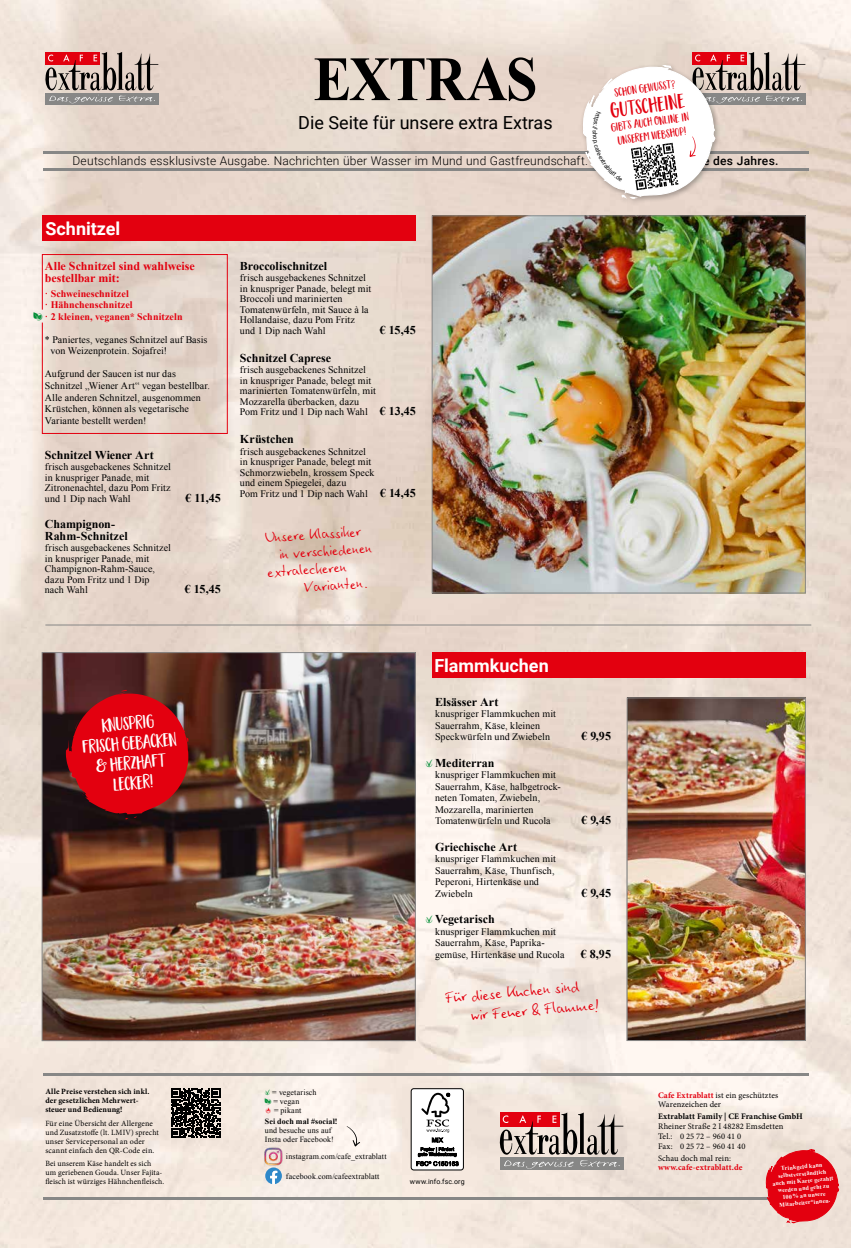
<style>
.page{position:relative;width:851px;height:1248px;background:#fff}
.page>*{position:absolute;margin:0;border:0;box-sizing:border-box;transform-origin:0 0}
.t1{font:700 63px "Times New Roman";letter-spacing:-.03em;color:#000;scale:.9 1}
.t2{font:19.5px "Garden Grown Caps";color:#e3000f}
.t3{font:18px "Roboto";color:#000}
.t4{font:700 18px "Roboto";color:#fff}
.t5{font:17.7px/19.9px "Garden Grown Caps";color:#fff;text-align:center}
.t6{font:17.6px/19.8px "Ego Std";color:#e3000f}
.t7{font:16.5px "Ego Std";color:#e3000f}
.t8{font:700 12px/12px "Times New Roman";letter-spacing:-.005em;color:#000}
.t9{font:300 12px "Roboto";letter-spacing:.015em;color:#000}
.t10{font:700 12px/12px "Times New Roman";color:#e3000f}
.t11{font:11px/14px "Garden Grown Caps";color:#e3000f;text-align:center}
.t12{font:10px/10.5px "Times New Roman";letter-spacing:.01em;color:#000}
.t13{font:700 10px "Times New Roman";letter-spacing:.005em;color:#e3000f}
.t14{font:8.5px/10px "Minion Pro";letter-spacing:.01em;color:#000}
.t15{font:700 8.5px "Minion Pro";letter-spacing:.015em;color:#000}
.t16{font:700 8.5px "Minion Pro";letter-spacing:.02em;color:#e3000f}
.t17{font:8px/9px "Minion Pro";letter-spacing:.015em;color:#000}
.t18{font:8px/9px "Times New Roman";letter-spacing:.015em;color:#000}
.t19{font:700 8px/9px "Minion Pro";letter-spacing:.01em;color:#000}
.t20{font:700 8px "Times New Roman";letter-spacing:.015em;color:#000}
.t21{font:7px "Roboto";letter-spacing:.02em;color:#000}
.t22{font:700 6px/7.2px "Times New Roman";color:#fff;text-align:center}
.s1{font-weight:500}
.s2{font-family:"Celona Pikto Extrablatt";font-weight:400;font-size:11px;color:#008d35}
.s3{font-weight:700;font-size:12px}
.s4{font-family:"Celona Pikto Extrablatt";color:#008d35}
.s5{font-family:"Celona Pikto Extrablatt";color:#e3000f}
.s6{font-weight:700;color:#e3000f}
</style>
<div class="page">
<img style="left:0;top:0;width:850px;height:1247px">
<hr style="left:45px;top:624px;width:766px;height:1px;background:#878786">
<hr style="left:43px;top:1196px;width:765px;height:2px;background:#878786">
<hr style="left:43px;top:1073px;width:765px;height:2px;background:#878786">
<div style="left:45px;top:93px;width:113px;height:11px;background:#878786"></div>
<svg style="left:45px;top:52px;width:113px;height:51px"></svg>
<img style="left:434px;top:217px;width:369px;height:374px">
<div style="left:432px;top:215px;width:373px;height:378px;border:1px solid #878786"></div>
<div style="left:499px;top:1111px;width:60px;height:15px;background:#f3e6dc"></div>
<div style="left:499px;top:1157px;width:124px;height:12px;background:#878786"></div>
<svg style="left:499px;top:1112px;width:124px;height:56px"></svg>
<img style="left:44px;top:654px;width:369px;height:384px">
<div style="left:42px;top:652px;width:373px;height:388px;border:1px solid #888787"></div>
<div style="left:432px;top:652px;width:373px;height:26px;background:#e3000f"></div>
<img style="left:628px;top:699px;width:175px;height:339px">
<div style="left:626px;top:697px;width:179px;height:343px;border:1px solid #878786"></div>
<svg style="left:66px;top:689px;width:122px;height:131px;background:#b30b15"></svg>
<hr style="left:43px;top:168px;width:765px;height:2px;background:#878786">
<hr style="left:43px;top:152px;width:765px;height:2px;background:#878786">
<div style="left:579px;top:62px;width:142px;height:143px;background:#000;opacity:.3"></div>
<div style="left:411px;top:1088px;width:52px;height:81px;background:#fff;border-radius:3px"></div>
<div style="left:411px;top:1088px;width:52px;height:82px;border:1px solid #000;border-radius:3px"></div>
<svg style="left:416px;top:1092px;width:42px;height:73px"></svg>
<svg style="left:763px;top:1148px;width:76px;height:75px;background:#e53e46"></svg>
<svg style="left:265px;top:1168px;width:17px;height:15px"></svg>
<img style="left:265px;top:1143px;width:18px;height:25px">
<svg style="left:346px;top:1125px;width:14px;height:21px"></svg>
<div style="left:42px;top:215px;width:373px;height:26px;background:#e3000f"></div>
<svg style="left:41px;top:253px;width:187px;height:181px;background:#e2cec4"></svg>
<svg style="left:171px;top:1088px;width:49px;height:49px;background:#3e3b38"></svg>
<svg style="left:579px;top:52px;width:226px;height:147px"></svg>
<h1 class="t1" style="left:313px;top:35px;width:250px">EXTRAS</h1>
<h3 class="t3" style="left:298px;top:110px;width:256px">Die Seite für unsere extra Extras</h3>
<p class="t11" style="left:614px;top:86px;width:63px;rotate:-8deg">Schon gewusst?</p>
<h2 class="t2" style="left:609px;top:100px;width:76px;rotate:-8deg">Gutscheine</h2>
<p class="t11" style="left:610px;top:121px;width:80px;rotate:-8deg">gibt’s auch Online in unserem Webshop!</p>
<p class="t9" style="left:72px;top:153px;width:707px">Deutschlands essklusivste Ausgabe. Nachrichten über Wasser im Mund und Gastfreundschaft. | <span class="s1">Die beste Ausgabe des Jahres.</span></p>
<h3 class="t4" style="left:45px;top:216px;width:76px">Schnitzel</h3>
<p class="t10" style="left:45px;top:259px;width:151px">Alle Schnitzel sind wahlweise bestellbar mit:</p>
<p class="t13" style="left:45px;top:287px;width:85px">· Schweineschnitzel</p>
<p class="t13" style="left:45px;top:298px;width:89px">· Hähnchenschnitzel</p>
<p class="t13" style="left:34px;top:310px;width:151px"><span class="s2">V</span> · 2 kleinen, veganen* Schnitzeln</p>
<p class="t12" style="left:51px;top:334px;width:158px;line-height:11.5px;text-indent:-6px">* Paniertes, veganes Schnitzel auf Basis von Weizenprotein. Sojafrei!</p>
<p class="t12" style="left:45px;top:368px;width:166px;line-height:11.5px">Aufgrund der Saucen ist nur das Schnitzel „Wiener Art“ vegan bestellbar.<br>Alle anderen Schnitzel, ausgenommen Krüstchen, können als vegetarische Variante bestellt werden!</p>
<p class="t8" style="left:45px;top:448px;width:110px">Schnitzel Wiener Art</p>
<p class="t12" style="left:45px;top:461px;width:127px">frisch ausgebackenes Schnitzel in knuspriger Panade, mit<br>Zitronenachtel, dazu Pom Fritz und 1 Dip nach Wahl</p>
<p class="t8" style="left:185px;top:491px;width:37px">€ 11,45</p>
<p class="t8" style="left:45px;top:517px;width:84px">Champignon-<br>Rahm-Schnitzel</p>
<p class="t12" style="left:45px;top:542px;width:127px">frisch ausgebackenes Schnitzel in knuspriger Panade, mit<br>Champignon-Rahm-Sauce, dazu Pom Fritz und 1 Dip nach Wahl</p>
<p class="t8" style="left:185px;top:582px;width:37px">€ 15,45</p>
<p class="t8" style="left:240px;top:259px;width:89px">Broccolischnitzel</p>
<p class="t12" style="left:240px;top:272px;width:133px">frisch ausgebackenes Schnitzel in knuspriger Panade, belegt mit<br>Broccoli und marinierten<br>Tomatenwürfeln, mit Sauce à la<br>Hollandaise, dazu Pom Fritz und 1 Dip nach Wahl</p>
<p class="t8" style="left:380px;top:323px;width:37px">€ 15,45</p>
<p class="t8" style="left:240px;top:351px;width:93px">Schnitzel Caprese</p>
<p class="t12" style="left:240px;top:364px;width:177px">frisch ausgebackenes Schnitzel<br>in knuspriger Panade, belegt mit marinierten Tomatenwürfeln, mit<br>Mozzarella überbacken, dazu<br>Pom Fritz und 1 Dip nach Wahl <span class="s3">€ 13,45</span></p>
<p class="t8" style="left:240px;top:433px;width:55px">Krüstchen</p>
<p class="t12" style="left:240px;top:446px;width:177px">frisch ausgebackenes Schnitzel<br>in knuspriger Panade, belegt mit<br>Schmorzwiebeln, krossem Speck<br>und einem Spiegelei, dazu<br>Pom Fritz und 1 Dip nach Wahl <span class="s3">€ 14,45</span></p>
<h3 class="t7" style="left:264px;top:527px;width:98px;rotate:-4deg">Unsere Klassiker</h3>
<h3 class="t7" style="left:279px;top:543px;width:94px;rotate:-4deg">in verschiedenen</h3>
<h3 class="t7" style="left:267px;top:561px;width:81px;rotate:-4deg">extraleckeren</h3>
<h3 class="t7" style="left:303px;top:576px;width:65px;rotate:-4deg">Varianten.</h3>
<h3 class="t5" style="left:80px;top:718px;width:96px;rotate:-5deg">Knusprig<br>frisch gebacken &amp; herzhaft lecker!</h3>
<h3 class="t4" style="left:434px;top:652px;width:116px">Flammkuchen</h3>
<p class="t8" style="left:435px;top:695px;width:65px">Elsässer Art</p>
<p class="t12" style="left:435px;top:708px;width:122px;line-height:11.5px">knuspriger Flammkuchen mit<br>Sauerrahm, Käse, kleinen<br>Speckwürfeln und Zwiebeln</p>
<p class="t8" style="left:425px;top:756px;width:70px"><span class="s2">V</span> Mediterran</p>
<p class="t12" style="left:435px;top:769px;width:127px;line-height:11.5px">knuspriger Flammkuchen mit<br>Sauerrahm, Käse, halbgetrock&shy;neten Tomaten, Zwiebeln,<br>Mozzarella, marinierten<br>Tomatenwürfeln und Rucola</p>
<p class="t8" style="left:435px;top:840px;width:83px">Griechische Art</p>
<p class="t12" style="left:435px;top:852px;width:122px;line-height:11.5px">knuspriger Flammkuchen mit<br>Sauerrahm, Käse, Thunfisch,<br>Peperoni, Hirtenkäse und<br>Zwiebeln</p>
<p class="t8" style="left:581px;top:730px;width:31px">€ 9,95</p>
<p class="t8" style="left:581px;top:813px;width:31px">€ 9,45</p>
<p class="t8" style="left:581px;top:886px;width:31px">€ 9,45</p>
<p class="t8" style="left:425px;top:912px;width:71px"><span class="s2">V</span> Vegetarisch</p>
<p class="t12" style="left:435px;top:925px;width:131px;line-height:11.5px">knuspriger Flammkuchen mit<br>Sauerrahm, Käse, Paprika&shy;gemüse, Hirtenkäse und Rucola</p>
<p class="t8" style="left:580px;top:947px;width:32px">€ 8,95</p>
<h3 class="t6" style="left:468px;top:984px;width:129px;text-indent:-24px;rotate:-5deg">Für diese Kuchen sind wir Feuer &amp; Flamme!</h3>
<p class="t19" style="left:45px;top:1086px;width:106px">Alle Preise verstehen sich inkl. der gesetzlichen Mehrwert&shy;steuer und Bedienung!</p>
<p class="t17" style="left:45px;top:1119px;width:115px">Für eine Übersicht der Allergene und Zusatzstoffe (lt. LMIV) sprecht unser Servicepersonal an oder scannt einfach den QR-Code ein.</p>
<p class="t17" style="left:45px;top:1159px;width:120px">Bei unserem Käse handelt es sich<br>um geriebenen Gouda. Unser Fajita&shy;fleisch ist würziges Hähnchenfleisch.</p>
<p class="t18" style="left:265px;top:1087px;width:53px"><span class="s4">V</span> = vegetarisch<br><span class="s4">V</span> = vegan<br><span class="s5">P</span> = pikant</p>
<p class="t20" style="left:265px;top:1115px;width:74px">Sei doch mal #social!</p>
<p class="t18" style="left:265px;top:1125px;width:71px">und besuche uns auf<br>Insta oder Facebook!</p>
<p class="t18" style="left:286px;top:1151px;width:102px">instagram.com/cafe_extrablatt</p>
<p class="t18" style="left:286px;top:1171px;width:95px">facebook.com/cafeextrablatt</p>
<p class="t21" style="left:410px;top:1176px;width:56px">www.info.fsc.org</p>
<p class="t14" style="left:658px;top:1090px;width:122px;line-height:9px"><span class="s6">Cafe Extrablatt</span> ist ein geschütztes<br>Warenzeichen der</p>
<p class="t15" style="left:658px;top:1110px;width:146px">Extrablatt Family | CE Franchise GmbH</p>
<p class="t14" style="left:658px;top:1121px;width:127px">Rheiner Straße 2 I 48282 Emsdetten<br>Tel.: 0 25 72 – 960 41 0<br>Fax: 0 25 72 – 960 41 40</p>
<p class="t14" style="left:658px;top:1153px;width:74px">Schau doch mal rein:</p>
<p class="t16" style="left:658px;top:1161px;width:86px">www.cafe-extrablatt.de</p>
<p class="t22" style="left:770px;top:1165px;width:62px;rotate:-5deg">Trinkgeld kann selbstverständlich auch mit Karte gezahlt werden und geht zu<br>100% an unsere<br>Mitarbeiter*innen.</p>
</div>
